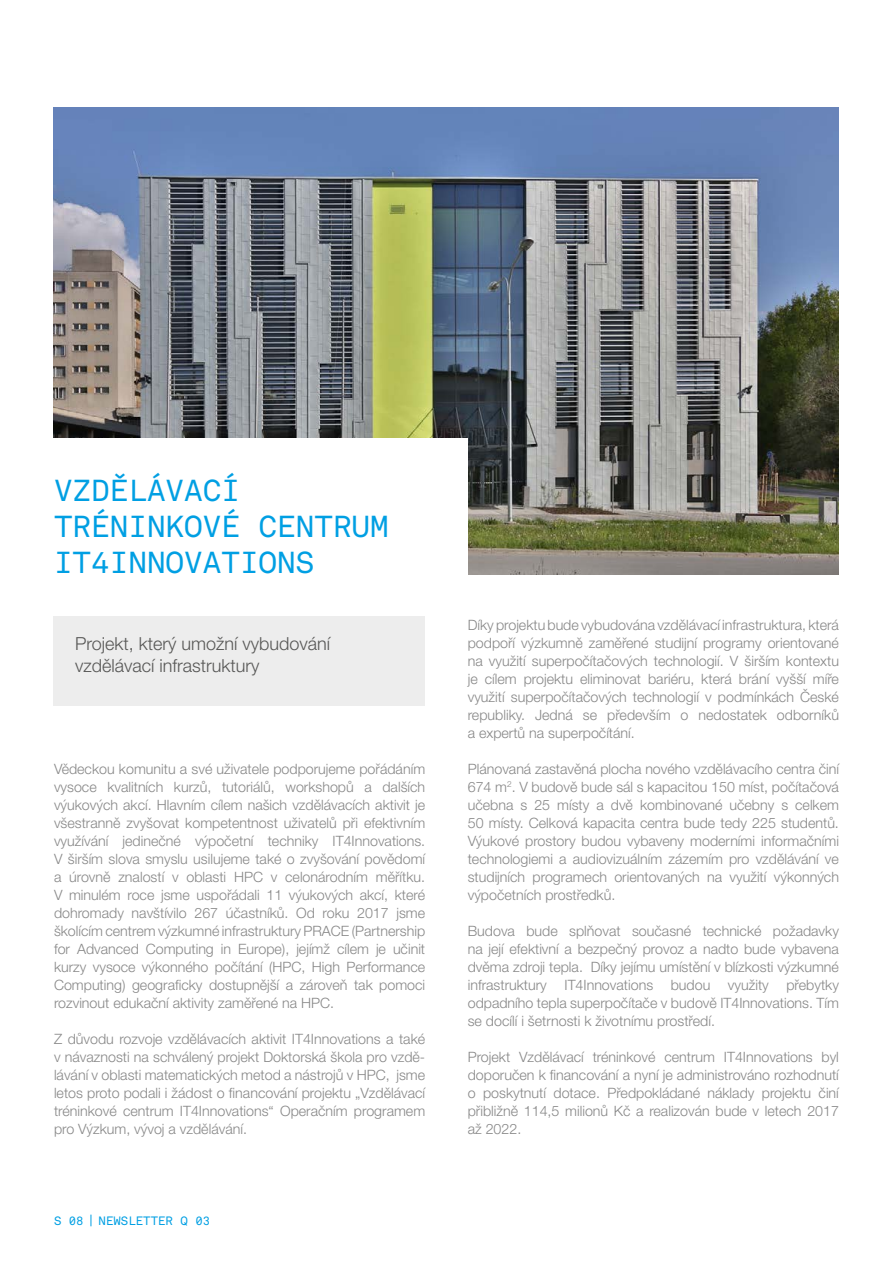
<style>
.page{position:relative;width:893px;height:1263px;background:#fff}
.page>*{position:absolute;margin:0;border:0;box-sizing:border-box;transform-origin:0 0}
.t1{font:30px/36px "Akkurat Mono Pro";color:#009fe3}
.t2{font:300 18px/21.6px "Helvetica Neue LT Pro";color:#575756}
.t3{font:300 14.25px/18px "Helvetica Neue LT Pro";color:#878787;text-align:justify}
.t4{font:12px "Akkurat Mono Pro";color:#009fe3}
</style>
<div class="page">
<svg style="left:91px;top:1214px;width:1px;height:12px"></svg>
<img style="left:54px;top:107px;width:785px;height:467px">
<div style="left:38px;top:439px;width:429px;height:741px;background:#fff"></div>
<div style="left:54px;top:616px;width:371px;height:90px;background:#ededed"></div>
<h1 class="t1" style="left:54px;top:473px;width:336px">VZDĚLÁVACÍ<br>TRÉNINKOVÉ CENTRUM<br>IT4INNOVATIONS</h1>
<p class="t2" style="left:75px;top:633px;width:257px">Projekt, který umožní vybudování vzdělávací infrastruktury</p>
<p class="t3" style="left:54px;top:760px;width:373px">Vědeckou komunitu a své uživatele podporujeme pořádáním vysoce kvalitních kurzů, tutoriálů, workshopů a dalších výukových akcí. Hlavním cílem našich vzdělávacích aktivit je všestranně zvyšovat kompetentnost uživatelů při efektivním využívání jedinečné výpočetní techniky IT4Innovations.<br>V širším slova smyslu usilujeme také o zvyšování povědomí a úrovně znalostí v oblasti HPC v celonárodním měřítku.<br>V minulém roce jsme uspořádali 11 výukových akcí, které dohromady navštívilo 267 účastníků. Od roku 2017 jsme školícím centrem výzkumné infrastruktury PRACE (Partnership for Advanced Computing in Europe), jejímž cílem je učinit kurzy vysoce výkonného počítání (HPC, High Performance Computing) geograficky dostupnější a zároveň tak pomoci rozvinout edukační aktivity zaměřené na HPC.</p>
<p class="t3" style="left:54px;top:1030px;width:373px">Z důvodu rozvoje vzdělávacích aktivit IT4Innovations a také v návaznosti na schválený projekt Doktorská škola pro vzdě&shy;lávání v oblasti matematických metod a nástrojů v HPC, jsme letos proto podali i žádost o financování projektu „Vzdělávací tréninkové centrum IT4Innovations“ Operačním programem pro Výzkum, vývoj a vzdělávání.</p>
<p class="t4" style="left:54px;top:1214px;width:158px">S 08 NEWSLETTER Q 03</p>
<p class="t3" style="left:468px;top:616px;width:373px">Díky projektu bude vybudována vzdělávací infrastruktura, která podpoří výzkumně zaměřené studijní programy orientované na využití superpočítačových technologií. V širším kontextu je cílem projektu eliminovat bariéru, která brání vyšší míře využití superpočítačových technologií v podmínkách České republiky. Jedná se především o nedostatek odborníků a expertů na superpočítání.</p>
<p class="t3" style="left:468px;top:760px;width:373px">Plánovaná zastavěná plocha nového vzdělávacího centra činí 674 m<sup>2</sup>. V budově bude sál s kapacitou 150 míst, počítačová učebna s 25 místy a dvě kombinované učebny s celkem 50 místy. Celková kapacita centra bude tedy 225 studentů.<br>Výukové prostory budou vybaveny moderními informačními technologiemi a audiovizuálním zázemím pro vzdělávání ve studijních programech orientovaných na využití výkonných výpočetních prostředků.</p>
<p class="t3" style="left:468px;top:922px;width:373px">Budova bude splňovat současné technické požadavky na její efektivní a bezpečný provoz a nadto bude vybavena dvěma zdroji tepla. Díky jejímu umístění v blízkosti výzkumné infrastruktury IT4Innovations budou využity přebytky odpadního tepla superpočítače v budově IT4Innovations. Tím se docílí i šetrnosti k životnímu prostředí.</p>
<p class="t3" style="left:468px;top:1048px;width:373px">Projekt Vzdělávací tréninkové centrum IT4Innovations byl doporučen k financování a nyní je administrováno rozhodnutí o poskytnutí dotace. Předpokládané náklady projektu činí přibližně 114,5 milionů Kč a realizován bude v letech 2017 až 2022.</p>
</div>
